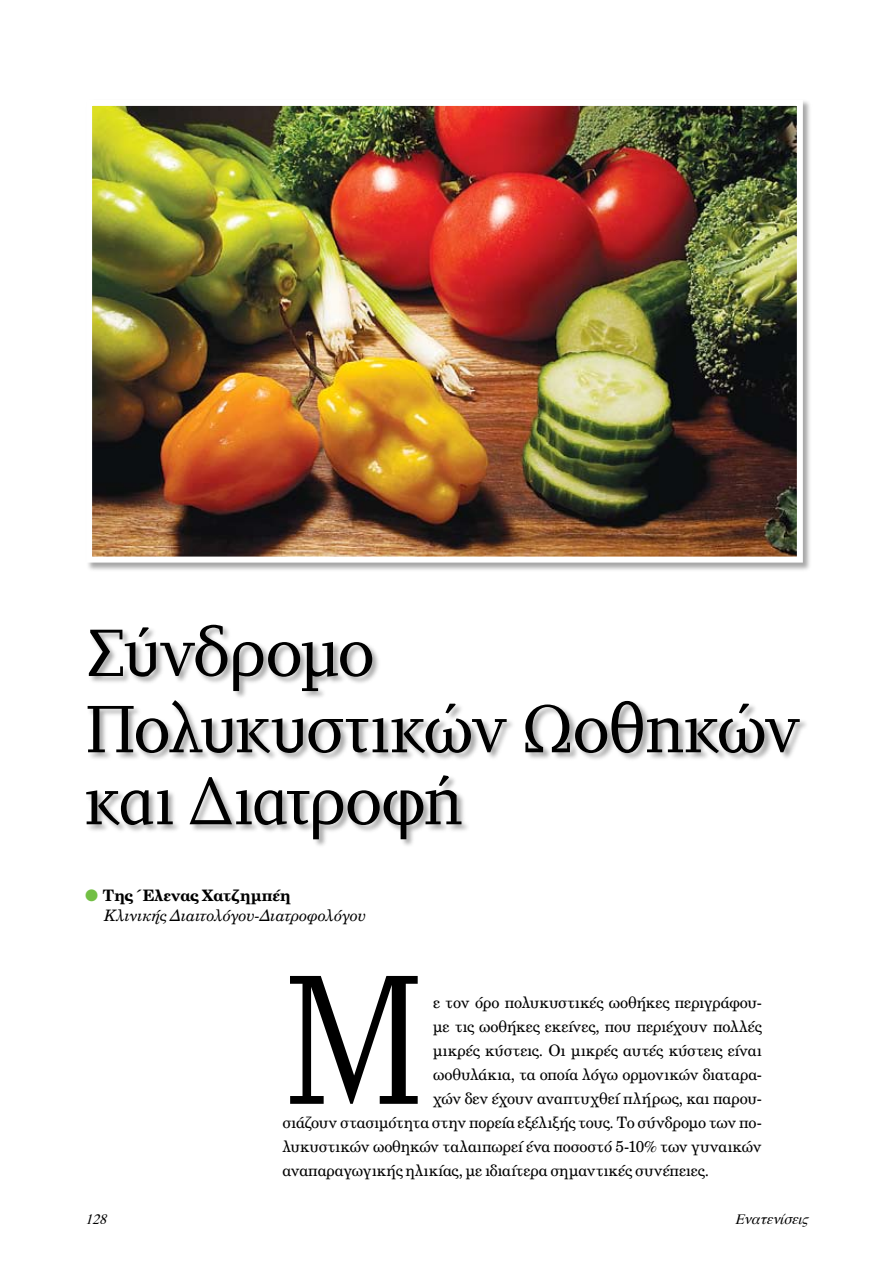
<style>
.page{position:relative;width:893px;height:1263px;background:#fff}
.page>*{position:absolute;margin:0;border:0;box-sizing:border-box;transform-origin:0 0}
.t1{font:190.65px "PF Diplomat";color:#000;scale:.83 1}
.t2{font:69px/74.1px "PF Diplomat";letter-spacing:-.025em;color:#000}
.t3{font:15.75px "UB Century";letter-spacing:-.01em;color:#000}
.t4{font:15.75px "UB Century Italic";letter-spacing:.005em;color:#000}
.t5{font:15.75px "UB Century Bold";letter-spacing:.01em;color:#000}
.t6{font:italic 14.25px "Times";color:#000}
.s1{color:#72bf44}
</style>
<div class="page">
<div style="left:85px;top:99px;width:728px;height:473px;background:#000;opacity:.35"></div>
<img style="left:93px;top:107px;width:703px;height:449px">
<div style="left:86px;top:100px;width:717px;height:463px;border:6px solid #fff"></div>
<div style="left:86px;top:624px;width:723px;height:225px;background:#000;opacity:.35"></div>
<h2 class="t2" style="left:85px;top:618px;width:716px">Σύνδρομο<br>Πολυκυστικών Ωοθηκών και Διατροφή</h2>
<p class="t5" style="left:85px;top:886px;width:207px"><span class="s1">●</span> Tης Έλενας Χατζημπέη</p>
<p class="t4" style="left:104px;top:905px;width:263px">Κλινικής Διαιτολόγου-Διατροφολόγου</p>
<h1 class="t1" style="left:282px;top:941px;width:174px">Μ</h1>
<p class="t3" style="left:433px;top:992px;width:330px">ε τον όρο πολυκυστικές ωοθήκες περιγράφου-</p>
<p class="t3" style="left:433px;top:1016px;width:330px">με τις ωοθήκες εκείνες, που περιέχουν πολλές</p>
<p class="t3" style="left:433px;top:1040px;width:330px">μικρές κύστεις. Οι μικρές αυτές κύστεις είναι</p>
<p class="t3" style="left:433px;top:1064px;width:330px">ωοθυλάκια, τα οποία λόγω ορμονικών διαταρα-</p>
<p class="t3" style="left:433px;top:1088px;width:330px">χών δεν έχουν αναπτυχθεί πλήρως, και παρου-</p>
<p class="t3" style="left:282px;top:1112px;width:481px">σιάζουν στασιμότητα στην πορεία εξέλιξής τους. Το σύνδρομο των πο-</p>
<p class="t3" style="left:282px;top:1136px;width:481px">λυκυστικών ωοθηκών ταλαιπωρεί ένα ποσοστό 5-10% των γυναικών</p>
<p class="t3" style="left:282px;top:1160px;width:428px">αναπαραγωγικής ηλικίας, με ιδιαίτερα σημαντικές συνέπειες.</p>
<p class="t6" style="left:85px;top:1205px;width:29px">128</p>
<p class="t6" style="left:735px;top:1205px;width:81px">Eνατενίσεις</p>
</div>
